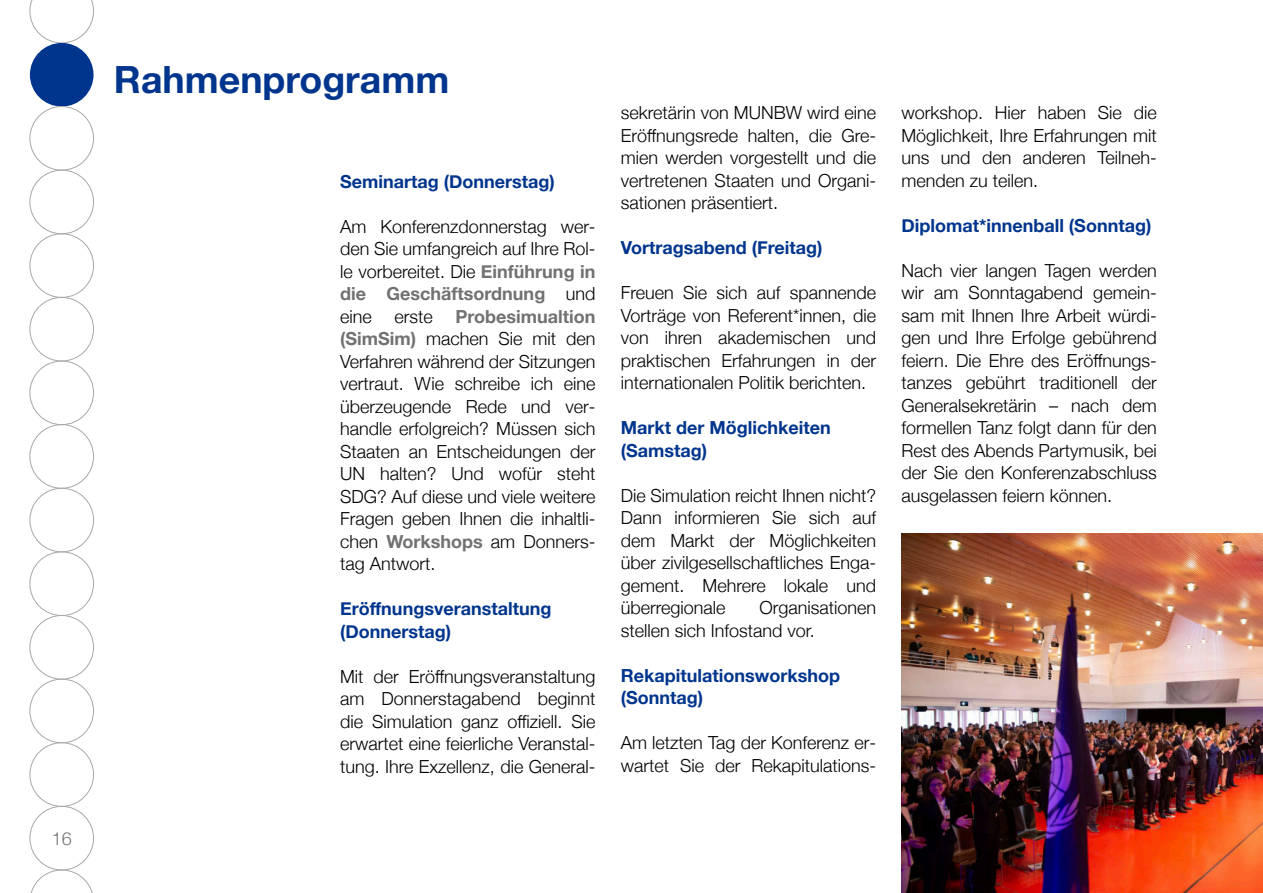
<style>
.page{position:relative;width:1263px;height:893px;background:#fff}
.page>*{position:absolute;margin:0;border:0;box-sizing:border-box;transform-origin:0 0}
.t1{font:700 37.5px "Helvetica Neue";color:#00358d}
.t2{font:300 18px/22.5px "Helvetica Neue";color:#000;text-align:justify}
.t3{font:700 18px/22.5px "Helvetica Neue";color:#00358d}
.t4{font:300 18px "Helvetica Neue";color:#717171}
.s1{font-weight:700;color:#717171}
</style>
<div class="page">
<svg style="left:30px;top:0;width:64px;height:43px"></svg>
<div style="left:30px;top:43px;width:64px;height:64px;background:#00358d;border-radius:50%"></div>
<div style="left:30px;top:106px;width:64px;height:65px;border:1px solid #a8a8a8;border-radius:50%"></div>
<div style="left:30px;top:170px;width:64px;height:64px;border:1px solid #a8a8a8;border-radius:50%"></div>
<div style="left:30px;top:233px;width:64px;height:65px;border:1px solid #a8a8a8;border-radius:50%"></div>
<div style="left:30px;top:297px;width:64px;height:64px;border:1px solid #a8a8a8;border-radius:50%"></div>
<div style="left:30px;top:361px;width:64px;height:64px;border:1px solid #a8a8a8;border-radius:50%"></div>
<div style="left:30px;top:424px;width:64px;height:65px;border:1px solid #a8a8a8;border-radius:50%"></div>
<div style="left:30px;top:488px;width:64px;height:64px;border:1px solid #a8a8a8;border-radius:50%"></div>
<div style="left:30px;top:551px;width:64px;height:65px;border:1px solid #a8a8a8;border-radius:50%"></div>
<div style="left:30px;top:615px;width:64px;height:64px;border:1px solid #a8a8a8;border-radius:50%"></div>
<div style="left:30px;top:679px;width:64px;height:64px;border:1px solid #a8a8a8;border-radius:50%"></div>
<div style="left:30px;top:742px;width:64px;height:65px;border:1px solid #a8a8a8;border-radius:50%"></div>
<div style="left:30px;top:806px;width:64px;height:64px;border:1px solid #a8a8a8;border-radius:50%"></div>
<svg style="left:30px;top:870px;width:63px;height:23px"></svg>
<img style="left:901px;top:533px;width:362px;height:360px">
<p class="t4" style="left:52px;top:824px;width:22px">16</p>
<h1 class="t1" style="left:114px;top:50px;width:337px">Rahmenprogramm</h1>
<p class="t3" style="left:340px;top:170px;width:216px">Seminartag (Donnerstag)</p>
<p class="t2" style="left:340px;top:214px;width:257px">Am Konferenzdonnerstag wer‐ den Sie umfangreich auf Ihre Rol‐ le vorbereitet. Die <span class="s1">Einführung in die Geschäftsordnung</span> und eine</p>
<p class="t2" style="left:340px;top:304px;width:257px;text-indent:115px"><span class="s1">Probesimualtion (SimSim)</span> machen Sie mit den Verfahren während der Sitzungen vertraut. Wie schreibe ich eine überzeugende Rede und ver‐ handle erfolgreich? Müssen sich Staaten an Entscheidungen der UN halten? Und wofür steht SDG? Auf diese und viele weitere Fragen geben Ihnen die inhaltli‐ chen <span class="s1">Workshops</span> am Donners‐ tag Antwort.</p>
<p class="t3" style="left:340px;top:598px;width:213px">Eröffnungsveranstaltung (Donnerstag)</p>
<p class="t2" style="left:340px;top:664px;width:257px">Mit der Eröffnungsveranstaltung am Donnerstagabend beginnt die Simulation ganz ofÏziell. Sie erwartet eine feierliche Veranstal‐ tung. Ihre Exzellenz, die General‐</p>
<p class="t2" style="left:394px;top:304px;width:40px">erste</p>
<p class="t2" style="left:621px;top:100px;width:257px">sekretärin von MUNBW wird eine Eröffnungsrede halten, die Gre‐ mien werden vorgestellt und die vertretenen Staaten und Organi‐ sationen präsentiert.</p>
<p class="t3" style="left:621px;top:237px;width:203px">Vortragsabend (Freitag)</p>
<p class="t2" style="left:621px;top:280px;width:257px">Freuen Sie sich auf spannende Vorträge von Referent*innen, die von ihren akademischen und praktischen Erfahrungen in der internationalen Politik berichten.</p>
<p class="t3" style="left:621px;top:417px;width:211px">Markt der Möglichkeiten (Samstag)</p>
<p class="t2" style="left:621px;top:483px;width:257px">Die Simulation reicht Ihnen nicht?<br>Dann informieren Sie sich auf dem Markt der Möglichkeiten über zivilgesellschaftliches Enga‐ gement. Mehrere lokale und überregionale</p>
<p class="t2" style="left:621px;top:595px;width:257px;text-indent:139px">Organisationen stellen sich Infostand vor.</p>
<p class="t3" style="left:621px;top:664px;width:221px">Rekapitulationsworkshop (Sonntag)</p>
<p class="t2" style="left:621px;top:730px;width:257px">Am letzten Tag der Konferenz er‐ wartet Sie der Rekapitulations‐</p>
<p class="t2" style="left:901px;top:100px;width:257px">workshop. Hier haben Sie die Möglichkeit, Ihre Erfahrungen mit uns und den anderen Teilneh‐ menden zu teilen.</p>
<p class="t3" style="left:901px;top:214px;width:251px">Diplomat*innenball (Sonntag)</p>
<p class="t2" style="left:901px;top:258px;width:257px">Nach vier langen Tagen werden wir am Sonntagabend gemein‐ sam mit Ihnen Ihre Arbeit würdi‐ gen und Ihre Erfolge gebührend feiern. Die Ehre des Eröffnungs‐ tanzes gebührt traditionell der Generalsekretärin – nach dem formellen Tanz folgt dann für den Rest des Abends Partymusik, bei der Sie den Konferenzabschluss ausgelassen feiern können.</p>
</div>
